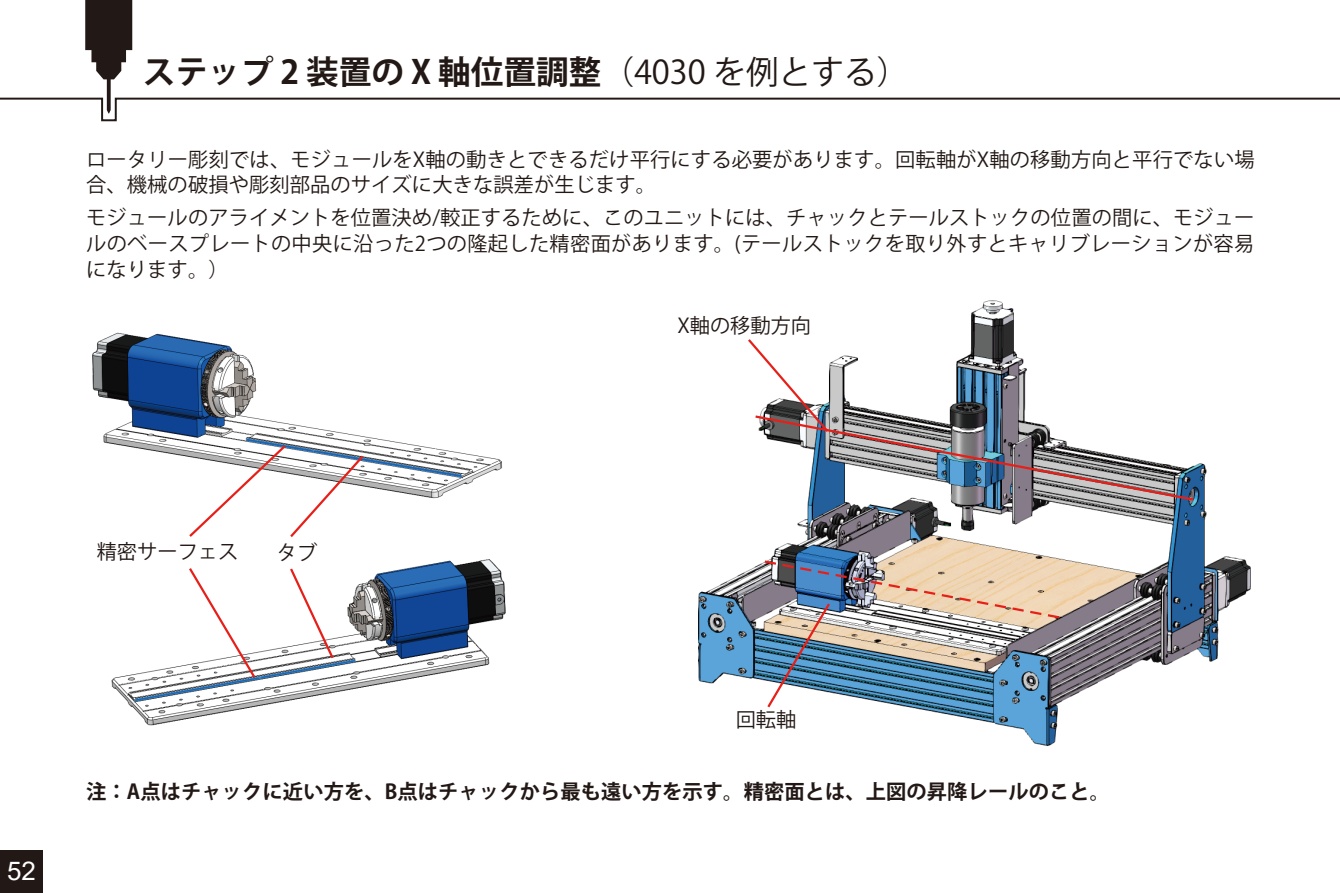
<style>
.page{position:relative;width:1340px;height:893px;background:#fff}
.page>*{position:absolute;margin:0;border:0;box-sizing:border-box;transform-origin:0 0}
.t1{font:32.62px "Koz Go Pr 6 N";color:#221815}
.t2{font:25.88px "Arial";color:#fff}
.t3{font:20.25px/25.9px "Koz Go Pr 6 N";letter-spacing:.01em;color:#221815}
.t4{font:700 20.25px "Koz Go Pr 6 N";letter-spacing:.005em;color:#221815}
.s1{font-family:"Koz Go Pro";font-weight:700}
.s2{font-weight:700}
</style>
<div class="page">
<img style="left:698px;top:300px;width:553px;height:446px">
<img style="left:111px;top:559px;width:395px;height:167px">
<img style="left:92px;top:332px;width:410px;height:167px">
<div style="left:0;top:850px;width:43px;height:43px;background:#221815"></div>
<svg style="left:0;top:0;width:1339px;height:122px"></svg>
<svg style="left:187px;top:566px;width:70px;height:114px"></svg>
<svg style="left:187px;top:443px;width:179px;height:94px"></svg>
<svg style="left:288px;top:566px;width:47px;height:95px"></svg>
<svg style="left:745px;top:337px;width:450px;height:165px"></svg>
<svg style="left:761px;top:559px;width:300px;height:151px;background:#9ba4aa"></svg>
<h1 class="t1" style="left:143px;top:54px;width:768px"><span class="s1">ステップ</span> <span class="s2">2 装置の X 軸位置調整</span>（4030 を例とする）</h1>
<p class="t3" style="left:86px;top:147px;width:1169px">ロータリー彫刻では、モジュールをX軸の動きとできるだけ平行にする必要があります。回転軸がX軸の移動方向と平行でない場合、機械の破損や彫刻部品のサイズに大きな誤差が生じます。</p>
<p class="t3" style="left:86px;top:205px;width:1169px;text-align:justify">モジュールのアライメントを位置決め/較正するために、このユニットには、チャックとテールストックの位置の間に、モジュールのベースプレートの中央に沿った2つの隆起した精密面があります。(テールストックを取り外すとキャリブレーションが容易になります。）</p>
<p class="t3" style="left:677px;top:313px;width:135px">X軸の移動方向</p>
<p class="t3" style="left:97px;top:539px;width:143px">精密サーフェス</p>
<p class="t3" style="left:277px;top:540px;width:42px">タブ</p>
<p class="t2" style="left:7px;top:853px;width:30px">52</p>
<p class="t3" style="left:735px;top:707px;width:62px">回転軸</p>
<p class="t4" style="left:86px;top:780px;width:1025px">注：A点はチャックに近い方を、B点はチャックから最も遠い方を示す。精密面とは、上図の昇降レールのこと。</p>
</div>
